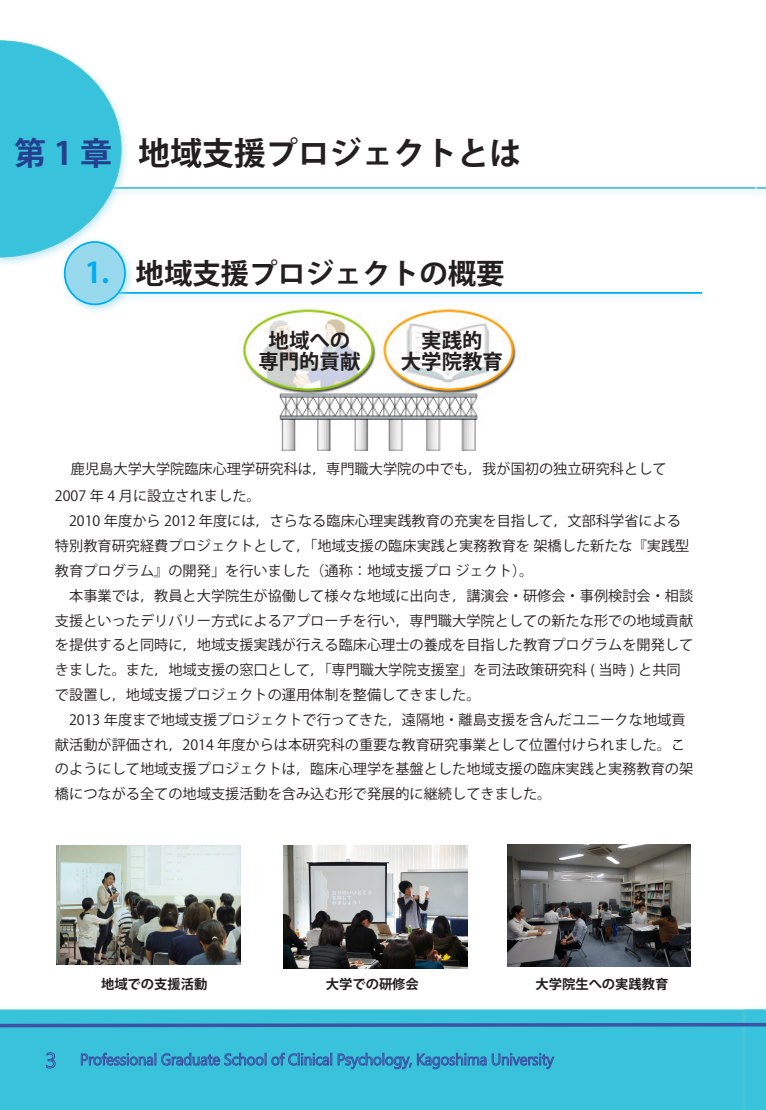
<style>
.page{position:relative;width:766px;height:1110px;background:#fff}
.page>*{position:absolute;margin:0;border:0;box-sizing:border-box;transform-origin:0 0}
.t1{font:700 31.88px "Koz Go Pr 6 N";color:#231f20}
.t2{font:700 31.88px "Koz Go Pr 6 N";color:#253f8e}
.t3{font:700 28.38px "Koz Go Pr 6 N";color:#231f20}
.t4{font:700 20.38px/21.2px "Koz Go Pr 6 N";color:#231f20;text-align:center}
.t5{font:14.12px/24.8px "Koz Go Pr 6 N";color:#231f20}
.t6{font:700 13.25px "Koz Go Pr 6 N";color:#231f20}
.s1{color:#00aeef}
</style>
<div class="page">
<div style="left:751px;top:183px;width:14px;height:16px;background:#99d9ed;opacity:.65"></div>
<div style="left:89px;top:183px;width:674px;height:16px;background:#f7fcfd"></div>
<hr style="left:93px;top:187px;width:662px;height:2px;background:#49c4d7">
<div style="left:0;top:36px;width:130px;height:231px;background:#99d9ed;opacity:.65"></div>
<svg style="left:0;top:40px;width:121px;height:217px;background:#59cce0"></svg>
<div style="left:0;top:1005px;width:765px;height:104px;background:#fafdfe"></div>
<div style="left:739px;top:1005px;width:26px;height:104px;background:#f6fbfd"></div>
<svg style="left:0;top:1009px;width:765px;height:100px;background:#39bad7"></svg>
<div style="left:102px;top:287px;width:609px;height:16px;background:#f7fcfd"></div>
<hr style="left:106px;top:292px;width:596px;height:2px;background:#00aeef">
<div style="left:59px;top:237px;width:76px;height:77px;background:#99d9ed;opacity:.65"></div>
<div style="left:65px;top:242px;width:60px;height:62px;background:#99d9ed;border-radius:50%"></div>
<div style="left:64px;top:241px;width:62px;height:64px;border:2px solid #00aeef;border-radius:50%"></div>
<img style="left:240px;top:309px;width:276px;height:142px">
<img style="left:283px;top:845px;width:184px;height:122px">
<img style="left:507px;top:844px;width:183px;height:122px">
<img style="left:57px;top:845px;width:183px;height:119px">
<h1 class="t2" style="left:14px;top:135px;width:99px">第1章</h1>
<h1 class="t1" style="left:138px;top:135px;width:384px">地域支援プロジェクトとは</h1>
<h2 class="t3" style="left:85px;top:257px;width:420px"><span class="s1">1.</span> 地域支援プロジェクトの概要</h2>
<h3 class="t4" style="left:258px;top:330px;width:103px">地域への専門的貢献</h3>
<h3 class="t4" style="left:401px;top:330px;width:103px">実践的<br>大学院教育</h3>
<p class="t5" style="left:55px;top:456px;width:613px;line-height:27px;text-indent:16px">鹿児島大学大学院臨床心理学研究科は，専門職大学院の中でも，我が国初の独立研究科として<br>2007 年 4 月に設立されました。</p>
<p class="t5" style="left:55px;top:509px;width:639px">　2010 年度から 2012 年度には，さらなる臨床心理実践教育の充実を目指して，文部科学省による特別教育研究経費プロジェクトとして，「地域支援の臨床実践と実務教育を 架橋した新たな『実践型教育プログラム』の開発」を行いました（通称：地域支援プロ ジェクト）。<br>　本事業では，教員と大学院生が協働して様々な地域に出向き，講演会・研修会・事例検討会・相談支援といったデリバリー方式によるアプローチを行い，専門職大学院としての新たな形での地域貢献を提供すると同時に，地域支援実践が行える臨床心理士の養成を目指した教育プログラムを開発してきました。また，地域支援の窓口として，「専門職大学院支援室」を司法政策研究科 ( 当時 ) と共同で設置し，地域支援プロジェクトの運用体制を整備してきました。<br>　2013 年度まで地域支援プロジェクトで行ってきた，遠隔地・離島支援を含んだユニークな地域貢献活動が評価され，2014 年度からは本研究科の重要な教育研究事業として位置付けられました。このようにして地域支援プロジェクトは，臨床心理学を基盤とした地域支援の臨床実践と実務教育の架橋につながる全ての地域支援活動を含み込む形で発展的に継続してきました。</p>
<p class="t6" style="left:101px;top:976px;width:108px">地域での支援活動</p>
<p class="t6" style="left:326px;top:976px;width:95px">大学での研修会</p>
<p class="t6" style="left:535px;top:976px;width:134px">大学院生への実践教育</p>
</div>
